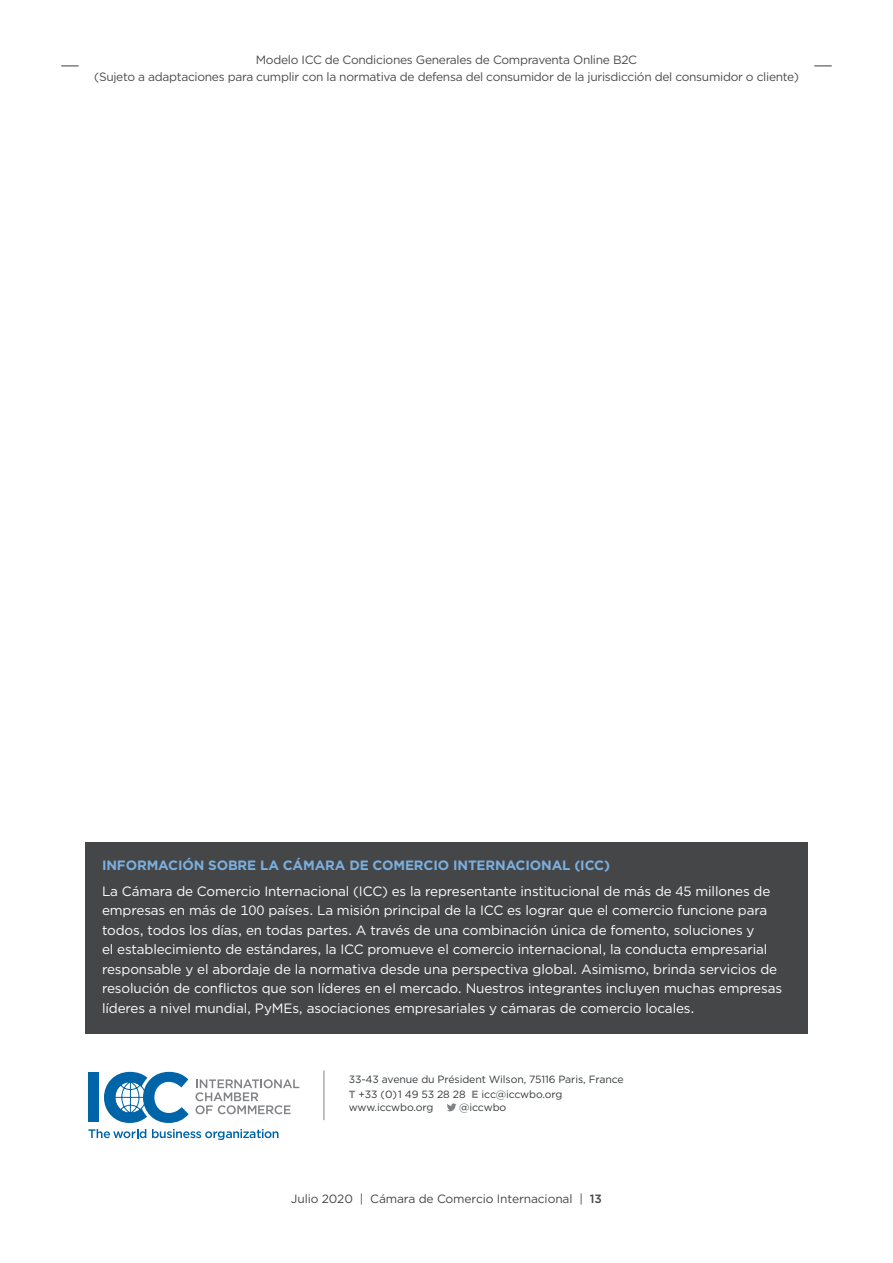
<style>
.page{position:relative;width:893px;height:1263px;background:#fff}
.page>*{position:absolute;margin:0;border:0;box-sizing:border-box;transform-origin:0 0}
.t1{font:13.5px/19.5px "Gotham";letter-spacing:-.01em;color:#fff}
.t2{font:700 13.5px "Gotham";letter-spacing:-.01em;color:#7bafde}
.t3{font:12px/16.5px "Gotham";letter-spacing:-.025em;color:#4d4b4d;text-align:center}
.t4{font:12px "Gotham";letter-spacing:-.01em;color:#444648}
.t5{font:10.5px/15px "Gotham";letter-spacing:-.01em;color:#363a3c}
.s1{font-weight:700;color:#808285}
.s2{font-weight:500}
</style>
<div class="page">
<svg style="left:814px;top:66px;width:18px;height:1px"></svg>
<svg style="left:61px;top:66px;width:18px;height:1px"></svg>
<svg style="left:447px;top:1103px;width:9px;height:8px"></svg>
<hr style="left:324px;top:1070px;width:1px;height:50px;background:#808285">
<div style="left:88px;top:1073px;width:11px;height:49px;background:#0064a8"></div>
<svg style="left:104px;top:1072px;width:85px;height:51px"></svg>
<svg style="left:195px;top:1079px;width:104px;height:35px"></svg>
<svg style="left:88px;top:1129px;width:58px;height:9px"></svg>
<svg style="left:152px;top:1129px;width:126px;height:11px"></svg>
<div style="left:85px;top:842px;width:723px;height:191px;background:#444648"></div>
<p class="t3" style="left:94px;top:51px;width:706px">Modelo ICC de Condiciones Generales de Compraventa Online B2C<br>(Sujeto a adaptaciones para cumplir con la normativa de defensa del consumidor de la jurisdicción del consumidor o cliente)</p>
<p class="t2" style="left:102px;top:856px;width:509px">INFORMACIÓN SOBRE LA CÁMARA DE COMERCIO INTERNACIONAL (ICC)</p>
<p class="t1" style="left:102px;top:881px;width:682px">La Cámara de Comercio Internacional (ICC) es la representante institucional de más de 45 millones de empresas en más de 100 países. La misión principal de la ICC es lograr que el comercio funcione para todos, todos los días, en todas partes. A través de una combinación única de fomento, soluciones y<br>el establecimiento de estándares, la ICC promueve el comercio internacional, la conducta empresarial responsable y el abordaje de la normativa desde una perspectiva global. Asimismo, brinda servicios de resolución de conflictos que son líderes en el mercado. Nuestros integrantes incluyen muchas empresas líderes a nivel mundial, PyMEs, asociaciones empresariales y cámaras de comercio locales.</p>
<p class="t5" style="left:349px;top:1071px;width:276px">33-43 avenue du Président Wilson, 75116 Paris, France<br><span class="s1">T</span> +33 (0) 1 49 53 28 28 <span class="s1">E</span> icc@iccwbo.org</p>
<p class="t5" style="left:349px;top:1100px;width:86px">www.iccwbo.org</p>
<p class="t5" style="left:459px;top:1100px;width:48px">@iccwbo</p>
<p class="t4" style="left:291px;top:1191px;width:313px">Julio 2020 | Cámara de Comercio Internacional | <span class="s2">13</span></p>
</div>
